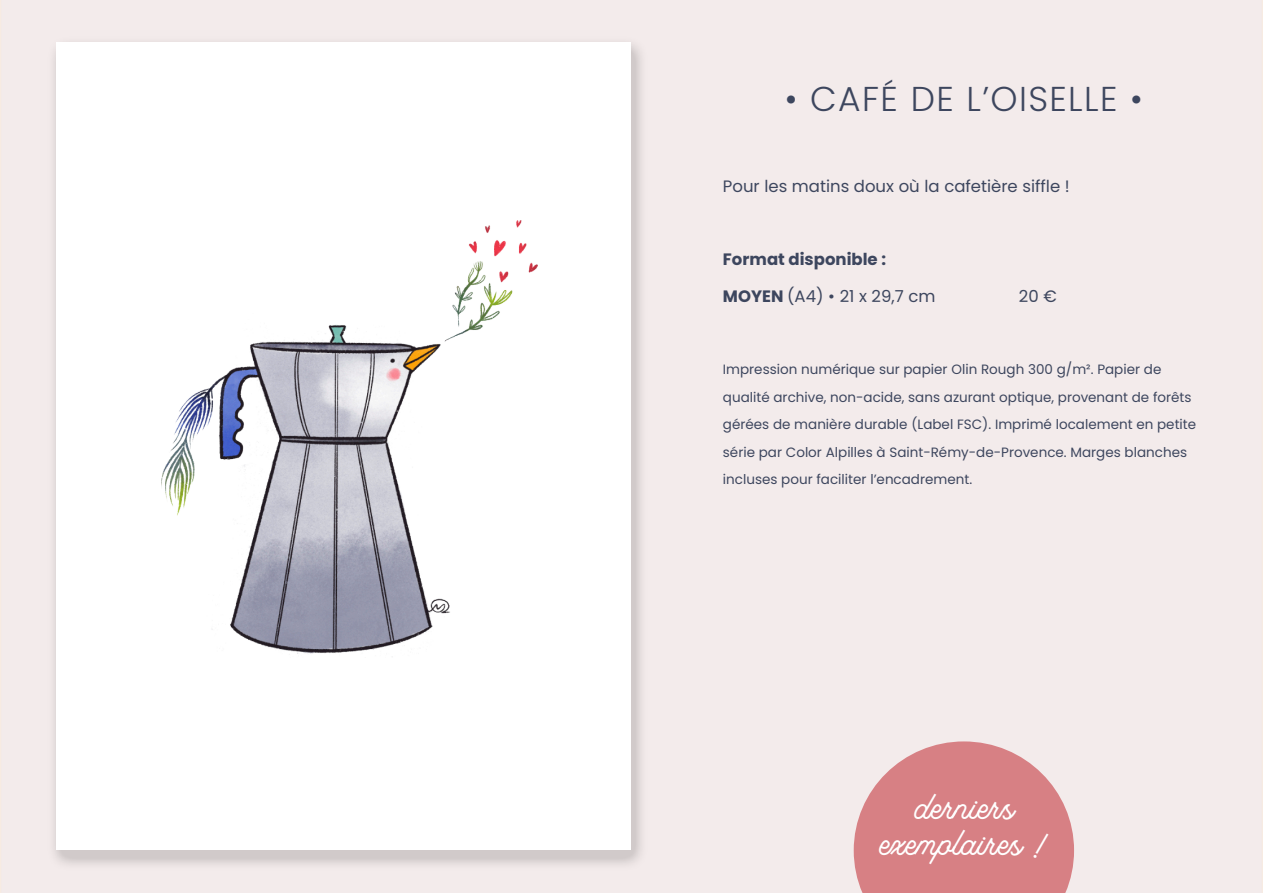
<style>
.page{position:relative;width:1263px;height:893px;background:#fff}
.page>*{position:absolute;margin:0;border:0;box-sizing:border-box;transform-origin:0 0}
.t1{font:35.7px/36.5px "Madgue Script";color:#fff;text-align:center}
.t2{font:300 34.5px "Poppins";letter-spacing:.04em;color:#3d465e}
.t3{font:16.5px "Poppins";color:#3d465e}
.t4{font:700 16.5px "Poppins";color:#3d465e}
.t5{font:13.5px/27.5px "Poppins";color:#3d465e}
.s1{font-weight:700}
</style>
<div class="page">
<div style="left:1px;top:0;width:1261px;height:893px;background:#f3ebeb"></div>
<img style="left:48px;top:37px;width:600px;height:834px">
<div style="left:57px;top:43px;width:574px;height:807px;background:#fff"></div>
<img style="left:161px;top:221px;width:376px;height:433px">
<svg style="left:854px;top:741px;width:220px;height:152px;background:#db9194"></svg>
<h2 class="t2" style="left:785px;top:74px;width:359px">• CAFÉ DE L’OISELLE •</h2>
<p class="t3" style="left:723px;top:175px;width:348px">Pour les matins doux où la cafetière siffle !</p>
<p class="t4" style="left:723px;top:248px;width:165px">Format disponible :</p>
<p class="t3" style="left:723px;top:284px;width:214px"><span class="s1">MOYEN</span> (A4) • 21 x 29,7 cm</p>
<p class="t3" style="left:1019px;top:284px;width:39px">20 €</p>
<p class="t5" style="left:723px;top:356px;width:475px">Impression numérique sur papier Olin Rough 300 g/m². Papier de qualité archive, non-acide, sans azurant optique, provenant de forêts gérées de manière durable (Label FSC). Imprimé localement en petite série par Color Alpilles à Saint-Rémy-de-Provence. Marges blanches incluses pour faciliter l’encadrement.</p>
<h1 class="t1" style="left:880px;top:792px;width:171px">derniers exemplaires !</h1>
</div>
